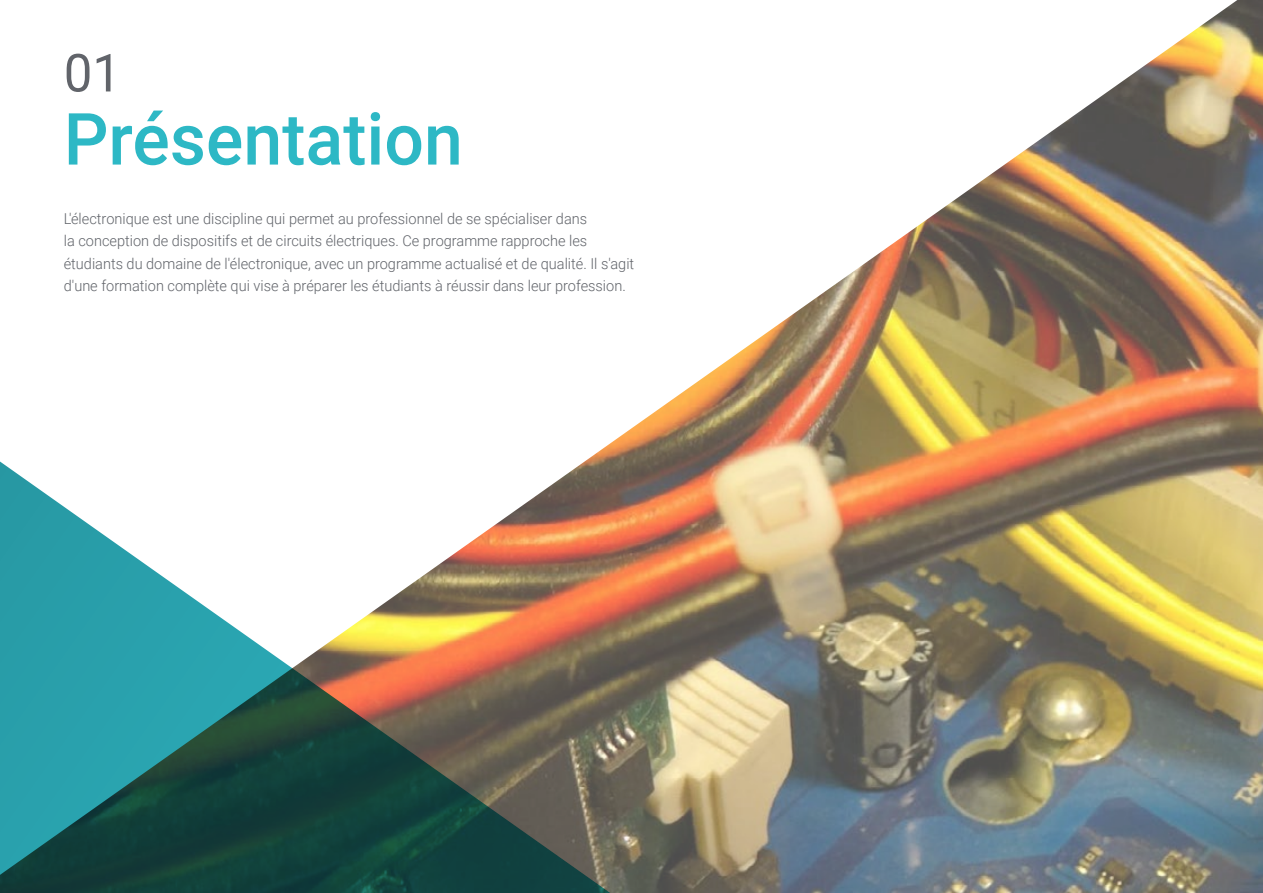
<style>
.page{position:relative;width:1263px;height:893px;background:#fff}
.page>*{position:absolute;margin:0;border:0;box-sizing:border-box;transform-origin:0 0}
.t1{font:500 72px "Roboto";color:#2db8c5}
.t2{font:52.5px "Roboto";color:#61646a}
.t3{font:300 15px/22.5px "Roboto";color:#61646a}
</style>
<div class="page">
<img style="left:606px;top:0;width:657px;height:893px">
<svg style="left:0;top:446px;width:640px;height:447px"></svg>
<h2 class="t2" style="left:64px;top:36px;width:59px">01</h2>
<h1 class="t1" style="left:64px;top:89px;width:401px">Présentation</h1>
<p class="t3" style="left:64px;top:207px;width:572px">L'électronique est une discipline qui permet au professionnel de se spécialiser dans<br>la conception de dispositifs et de circuits électriques. Ce programme rapproche les étudiants du domaine de l'électronique, avec un programme actualisé et de qualité. Il s'agit d'une formation complète qui vise à préparer les étudiants à réussir dans leur profession.</p>
</div>
